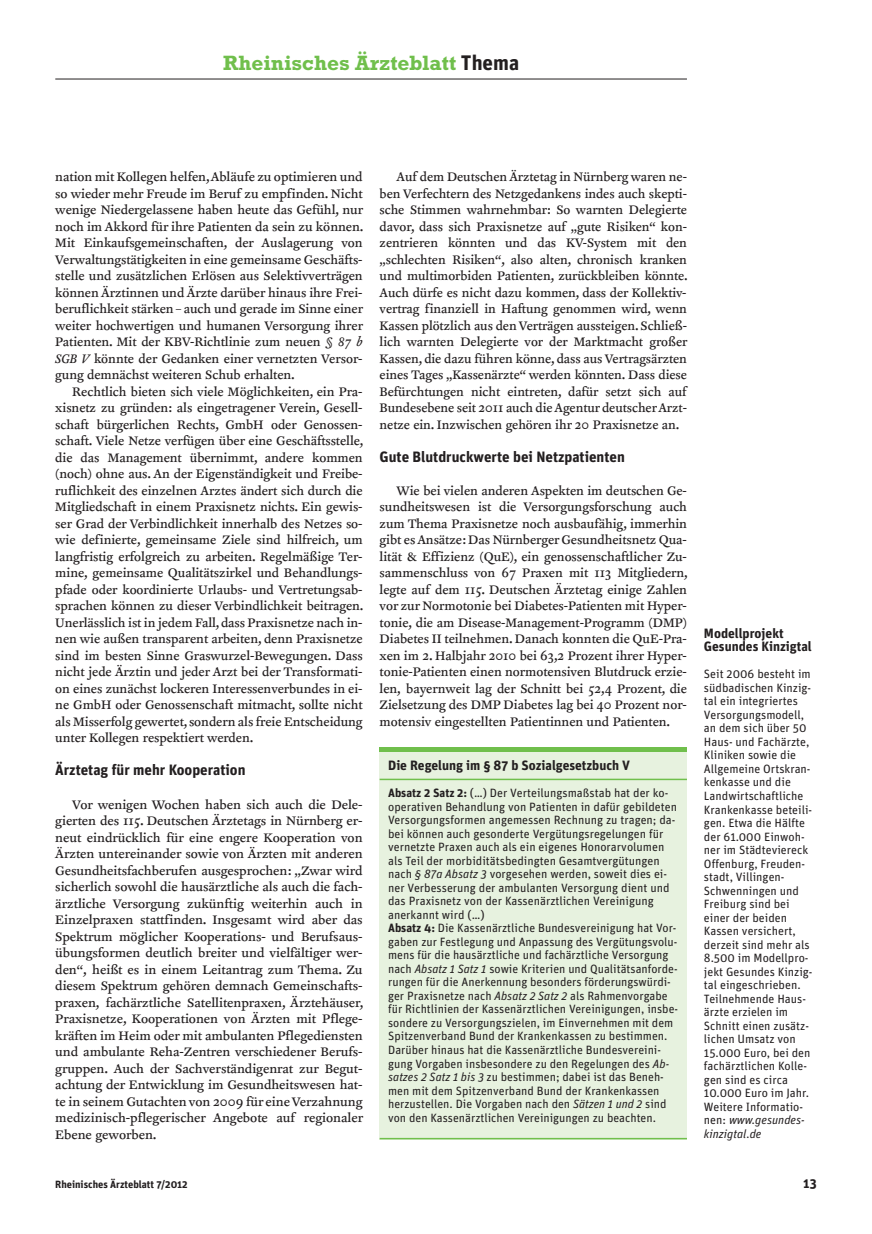
<style>
.page{position:relative;width:872px;height:1234px;background:#fff}
.page>*{position:absolute;margin:0;border:0;box-sizing:border-box;transform-origin:0 0}
.t1{font:700 21px "Rockwell";color:#70bf4c}
.t2{font:700 15px "Unit";color:#231f20}
.t3{font:14.25px/16.5px "Clifford Nine Roman";color:#231f20;text-align:justify}
.t4{font:700 13.5px/13.5px "Unit";color:#231f20}
.t5{font:12px/13.5px "Unit";color:#231f20}
.t6{font:700 10.5px "Unit";color:#231f20}
.s1{font-family:"Unit";color:#231f20}
.s2{font-family:"Clifford Nine";font-style:italic}
.s3{font-weight:700}
.s4{font-style:italic}
</style>
<div class="page">
<hr style="left:55px;top:79px;width:632px;height:1px;background:#231f20">
<div style="left:379px;top:747px;width:308px;height:391px;background:#e7f2df"></div>
<hr style="left:379px;top:747px;width:308px;height:4px;background:#70bf4c">
<hr style="left:379px;top:778px;width:308px;height:2px;background:#70bf4c">
<hr style="left:379px;top:1137px;width:308px;height:2px;background:#70bf4c">
<h1 class="t1" style="left:223px;top:56px;width:297px">Rheinisches Ärzteblatt <span class="s1">Thema</span></h1>
<p class="t3" style="left:55px;top:169px;width:310px">nation mit Kollegen helfen,Abläufe zu optimieren und so wieder mehr Freude im Beruf zu empfinden. Nicht wenige Niedergelassene haben heute das Gefühl, nur noch im Akkord für ihre Patienten da sein zu können.<br>Mit Einkaufsgemeinschaften, der Auslagerung von Verwaltungstätigkeiten in eine gemeinsame Geschäfts&shy;stelle und zusätzlichen Erlösen aus Selektivverträgen können Ärztinnen und Ärzte darüber hinaus ihre Frei&shy;beruflichkeit stärken – auch und gerade im Sinne einer weiter hochwertigen und humanen Versorgung ihrer Patienten. Mit der KBV-Richtlinie zum neuen <span class="s2">§ 87 b SGB V</span> könnte der Gedanken einer vernetzten Versor&shy;gung demnächst weiteren Schub erhalten.</p>
<p class="t3" style="left:55px;top:383px;width:310px;text-indent:17px">Rechtlich bieten sich viele Möglichkeiten, ein Pra&shy;xisnetz zu gründen: als eingetragener Verein, Gesell&shy;schaft bürgerlichen Rechts, GmbH oder Genossen&shy;schaft. Viele Netze verfügen über eine Geschäftsstelle, die das Management übernimmt, andere kommen (noch) ohne aus. An der Eigenständigkeit und Freibe&shy;ruflichkeit des einzelnen Arztes ändert sich durch die Mitgliedschaft in einem Praxisnetz nichts. Ein gewis&shy;ser Grad der Verbindlichkeit innerhalb des Netzes so&shy;wie definierte, gemeinsame Ziele sind hilfreich, um langfristig erfolgreich zu arbeiten. Regelmäßige Ter&shy;mine, gemeinsame Qualitätszirkel und Behandlungs&shy;pfade oder koordinierte Urlaubs- und Vertretungsab&shy;sprachen können zu dieser Verbindlichkeit beitragen.<br>Unerlässlich ist in jedem Fall,dass Praxisnetze nach in&shy;nen wie außen transparent arbeiten, denn Praxisnetze sind im besten Sinne Graswurzel-Bewegungen. Dass nicht jede Ärztin und jeder Arzt bei der Transformati&shy;on eines zunächst lockeren Interessenverbundes in ei&shy;ne GmbH oder Genossenschaft mitmacht, sollte nicht als Misserfolg gewertet,sondern als freie Entscheidung unter Kollegen respektiert werden.</p>
<p class="t2" style="left:55px;top:764px;width:192px">Ärztetag für mehr Kooperation</p>
<p class="t3" style="left:55px;top:796px;width:310px;text-indent:17px">Vor wenigen Wochen haben sich auch die Dele&shy;gierten des 115. Deutschen Ärztetags in Nürnberg er&shy;neut eindrücklich für eine engere Kooperation von Ärzten untereinander sowie von Ärzten mit anderen Gesundheitsfachberufen ausgesprochen: „Zwar wird sicherlich sowohl die hausärztliche als auch die fach&shy;ärztliche Versorgung zukünftig weiterhin auch in Einzelpraxen stattfinden. Insgesamt wird aber das Spektrum möglicher Kooperations- und Berufsaus&shy;übungsformen deutlich breiter und vielfältiger wer&shy;den“, heißt es in einem Leitantrag zum Thema. Zu diesem Spektrum gehören demnach Gemeinschafts&shy;praxen, fachärztliche Satellitenpraxen, Ärztehäuser, Praxisnetze, Kooperationen von Ärzten mit Pflege&shy;kräften im Heim oder mit ambulanten Pflegediensten und ambulante Reha-Zentren verschiedener Berufs&shy;gruppen. Auch der Sachverständigenrat zur Begut&shy;achtung der Entwicklung im Gesundheitswesen hat&shy;te in seinem Gutachten von 2009 für eineVerzahnung medizinisch-pflegerischer Angebote auf regionaler Ebene geworben.</p>
<p class="t3" style="left:379px;top:169px;width:310px;text-indent:17px">Auf dem Deutschen Ärztetag in Nürnberg waren ne&shy;ben Verfechtern des Netzgedankens indes auch skepti&shy;sche Stimmen wahrnehmbar: So warnten Delegierte davor, dass sich Praxisnetze auf „gute Risiken“ kon&shy;zentrieren könnten und das KV-System mit den „schlechten Risiken“, also alten, chronisch kranken und multimorbiden Patienten, zurückbleiben könnte.<br>Auch dürfe es nicht dazu kommen, dass der Kollektiv&shy;vertrag finanziell in Haftung genommen wird, wenn Kassen plötzlich aus denVerträgen aussteigen. Schließ&shy;lich warnten Delegierte vor der Marktmacht großer Kassen, die dazu führen könne, dass aus Vertragsärzten eines Tages „Kassenärzte“ werden könnten. Dass diese Befürchtungen nicht eintreten, dafür setzt sich auf Bundesebene seit 2011 auch dieAgentur deutscherArzt&shy;netze ein. Inzwischen gehören ihr 20 Praxisnetze an.</p>
<p class="t2" style="left:379px;top:451px;width:247px">Gute Blutdruckwerte bei Netzpatienten</p>
<p class="t3" style="left:379px;top:482px;width:310px;text-indent:17px">Wie bei vielen anderen Aspekten im deutschen Ge&shy;sundheitswesen ist die Versorgungsforschung auch zum Thema Praxisnetze noch ausbaufähig, immerhin gibt esAnsätze:Das NürnbergerGesundheitsnetz Qua&shy;lität &amp; Effizienz (QuE), ein genossenschaftlicher Zu&shy;sammenschluss von 67 Praxen mit 113 Mitgliedern, legte auf dem 115. Deutschen Ärztetag einige Zahlen vor zur Normotonie bei Diabetes-Patienten mit Hyper&shy;tonie, die am Disease-Management-Programm (DMP)<br>Diabetes II teilnehmen.Danach konnten die QuE-Pra&shy;xen im 2. Halbjahr 2010 bei 63,2 Prozent ihrer Hyper&shy;tonie-Patienten einen normotensiven Blutdruck erzie&shy;len, bayernweit lag der Schnitt bei 52,4 Prozent, die Zielsetzung des DMP Diabetes lag bei 40 Prozent nor&shy;motensiv eingestellten Patientinnen und Patienten.</p>
<p class="t4" style="left:388px;top:760px;width:243px">Die Regelung im § 87 b Sozialgesetzbuch V</p>
<p class="t5" style="left:388px;top:787px;width:291px"><span class="s3">Absatz 2 Satz 2:</span> (…) Der Verteilungsmaßstab hat der ko&shy;operativen Behandlung von Patienten in dafür gebildeten Versorgungsformen angemessen Rechnung zu tragen; da&shy;bei können auch gesonderte Vergütungsregelungen für vernetzte Praxen auch als ein eigenes Honorarvolumen als Teil der morbiditätsbedingten Gesamtvergütungen nach <span class="s4">§ 87a Absatz 3</span> vorgesehen werden, soweit dies ei&shy;ner Verbesserung der ambulanten Versorgung dient und das Praxisnetz von der Kassenärztlichen Vereinigung anerkannt wird (…)<br><span class="s3">Absatz 4:</span> Die Kassenärztliche Bundesvereinigung hat Vor&shy;gaben zur Festlegung und Anpassung des Vergütungsvolu&shy;mens für die hausärztliche und fachärztliche Versorgung nach <span class="s4">Absatz 1 Satz 1</span> sowie Kriterien und Qualitätsanforde&shy;rungen für die Anerkennung besonders förderungswürdi&shy;ger Praxisnetze nach <span class="s4">Absatz 2 Satz 2</span> als Rahmenvorgabe für Richtlinien der Kassenärztlichen Vereinigungen, insbe&shy;sondere zu Versorgungszielen, im Einvernehmen mit dem Spitzenverband Bund der Krankenkassen zu bestimmen.<br>Darüber hinaus hat die Kassenärztliche Bundesvereini&shy;gung Vorgaben insbesondere zu den Regelungen des <span class="s4">Ab&shy;satzes 2 Satz 1 bis 3</span> zu bestimmen; dabei ist das Beneh&shy;men mit dem Spitzenverband Bund der Krankenkassen herzustellen. Die Vorgaben nach den <span class="s4">Sätzen 1 und 2</span> sind von den Kassenärztlichen Vereinigungen zu beachten.</p>
<p class="t4" style="left:704px;top:627px;width:109px">Modellprojekt<br>Gesundes Kinzigtal</p>
<p class="t5" style="left:704px;top:668px;width:110px">Seit 2006 besteht im südbadischen Kinzig&shy;tal ein integriertes<br>Versorgungsmodell, an dem sich über 50<br>Haus- und Fachärzte,<br>Kliniken sowie die<br>Allgemeine Ortskran&shy;kenkasse und die<br>Landwirtschaftliche<br>Krankenkasse beteili&shy;gen. Etwa die Hälfte der 61.000 Einwoh&shy;ner im Städteviereck<br>Offenburg, Freuden&shy;stadt, Villingen-<br>Schwenningen und<br>Freiburg sind bei einer der beiden<br>Kassen versichert, derzeit sind mehr als<br>8.500 im Modellpro&shy;jekt Gesundes Kinzig&shy;tal eingeschrieben.<br>Teilnehmende Haus&shy;ärzte erzielen im<br>Schnitt einen zusätz&shy;lichen Umsatz von<br>15.000 Euro, bei den fachärztlichen Kolle&shy;gen sind es circa<br>10.000 Euro im Jahr.<br>Weitere Informatio&shy;nen: <span class="s4">www.gesundes&shy;kinzigtal.de</span></p>
<p class="t6" style="left:55px;top:1180px;width:134px">Rheinisches Ärzteblatt 7/2012</p>
<p class="t4" style="left:803px;top:1177px;width:15px">13</p>
</div>
